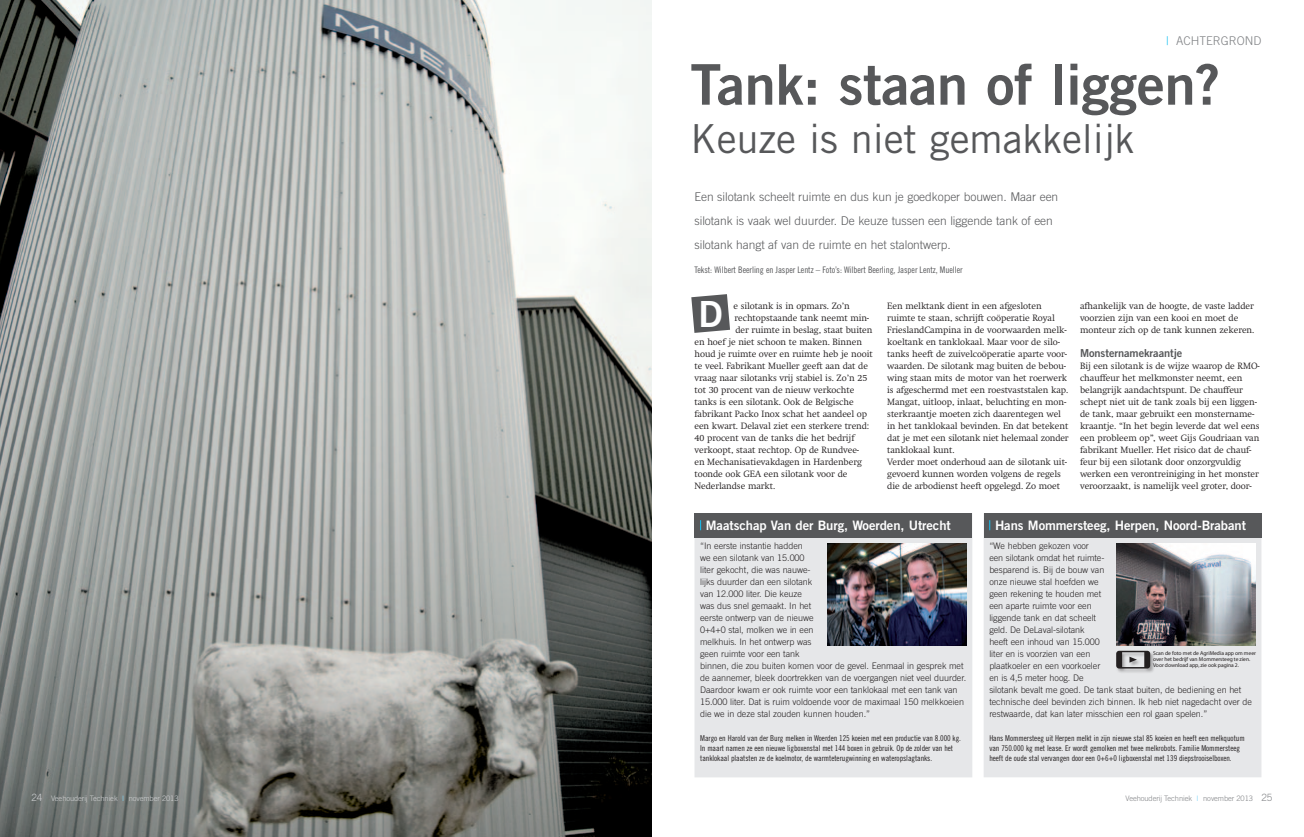
<style>
.page{position:relative;width:1304px;height:837px;background:#fff}
.page>*{position:absolute;margin:0;border:0;box-sizing:border-box;transform-origin:0 0}
.t1{font:56px "Trade Gothic LT Std Bd 2";letter-spacing:-.005em;color:#57585a}
.t2{font:40px "Trade Gothic LT Std";letter-spacing:-.005em;color:#57585a}
.t3{font:36px "Trade Gothic LT Std Bd 2";color:#fff}
.t4{font:13px "Trade Gothic LT Std Bd 2";letter-spacing:-.005em;color:#fff}
.t5{font:300 12px/24px "Trade Gothic LT Std";letter-spacing:-.005em;color:#57585a}
.t6{font:300 12px "Trade Gothic LT Std";color:#808285}
.t7{font:11px "Trade Gothic LT Std Bd 2";letter-spacing:-.005em;color:#57585a}
.t8{font:300 9px/12px "Swift";letter-spacing:-.005em;color:#231f20}
.t9{font:300 9px/12px "Trade Gothic LT Std";letter-spacing:-.005em;color:#231f20}
.t10{font:9px "Trade Gothic LT Std Cn 18";letter-spacing:-.005em;color:#57585a}
.t11{font:8px/10px "Trade Gothic LT Std Cn 18";letter-spacing:-.005em;color:#231f20}
.t12{font:300 7.5px "Trade Gothic LT Std";letter-spacing:-.01em;color:#808285}
.t13{font:300 7.5px "Trade Gothic LT Std";letter-spacing:-.01em;color:#d1d2d4}
.t14{font:5.6px/6px "Myriad Pro";letter-spacing:-.005em;color:#231f20}
.s1{font-size:10px}
.s2{font-weight:400;color:#86d6f7}
.s3{color:#15c0f2}
</style>
<div class="page">
<img style="left:0;top:0;width:652px;height:836px">
<svg style="left:691px;top:294px;width:39px;height:39px;background:#717274"></svg>
<div style="left:694px;top:537px;width:278px;height:240px;background:#e6e7e9"></div>
<div style="left:984px;top:537px;width:277px;height:240px;background:#e6e7e9"></div>
<div style="left:694px;top:513px;width:278px;height:24px;background:#57585a"></div>
<div style="left:984px;top:513px;width:277px;height:24px;background:#57585a"></div>
<img style="left:827px;top:543px;width:140px;height:102px">
<img style="left:1116px;top:543px;width:140px;height:102px">
<div style="left:1115px;top:649px;width:40px;height:24px;background:#231f20;opacity:.35"></div>
<svg style="left:1116px;top:650px;width:34px;height:18px"></svg>
<p class="t13" style="left:31px;top:793px;width:149px"><span class="s1">24</span> Veehouderij Techniek <span class="s2">l</span> november 2013</p>
<h3 class="t6" style="left:1166px;top:33px;width:95px"><span class="s3">|</span> achtergrond</h3>
<h1 class="t1" style="left:690px;top:50px;width:532px">Tank: staan of liggen?</h1>
<h2 class="t2" style="left:690px;top:114px;width:446px">Keuze is niet gemakkelijk</h2>
<h3 class="t5" style="left:694px;top:184px;width:365px">Een silotank scheelt ruimte en dus kun je goedkoper bouwen. Maar een silotank is vaak wel duurder. De keuze tussen een liggende tank of een silotank hangt af van de ruimte en het stalontwerp.</h3>
<p class="t10" style="left:694px;top:264px;width:270px">Tekst: Wilbert Beerling en Jasper Lentz – Foto’s: Wilbert Beerling, Jasper Lentz, Mueller</p>
<h3 class="t3" style="left:699px;top:291px;width:26px">D</h3>
<p class="t8" style="left:733px;top:300px;width:118px">e silotank is in opmars. Zo’n</p>
<p class="t8" style="left:734px;top:312px;width:136px">rechtopstaande tank neemt min-</p>
<p class="t8" style="left:735px;top:324px;width:138px">der ruimte in beslag, staat buiten</p>
<p class="t8" style="left:694px;top:336px;width:169px">en hoef je niet schoon te maken. Binnen</p>
<p class="t8" style="left:694px;top:348px;width:180px">houd je ruimte over en ruimte heb je nooit</p>
<p class="t8" style="left:694px;top:360px;width:175px">te veel. Fabrikant Mueller geeft aan dat de</p>
<p class="t8" style="left:694px;top:372px;width:174px">vraag naar silotanks vrij stabiel is. Zo’n 25</p>
<p class="t8" style="left:694px;top:384px;width:161px">tot 30 procent van de nieuw verkochte</p>
<p class="t8" style="left:694px;top:396px;width:161px">tanks is een silotank. Ook de Belgische</p>
<p class="t8" style="left:694px;top:408px;width:174px">fabrikant Packo Inox schat het aandeel op</p>
<p class="t8" style="left:694px;top:420px;width:176px">een kwart. Delaval ziet een sterkere trend:</p>
<p class="t8" style="left:694px;top:432px;width:162px">40 procent van de tanks die het bedrijf</p>
<p class="t8" style="left:694px;top:444px;width:166px">verkoopt, staat rechtop. Op de Rundvee-</p>
<p class="t8" style="left:694px;top:456px;width:169px">en Mechanisatievakdagen in Hardenberg</p>
<p class="t8" style="left:694px;top:468px;width:154px">toonde ook GEA een silotank voor de</p>
<p class="t8" style="left:694px;top:480px;width:82px">Nederlandse markt.</p>
<p class="t8" style="left:887px;top:300px;width:183px">Een melktank dient in een afgesloten ruimte te staan, schrijft coöperatie Royal FrieslandCampina in de voorwaarden melk&shy;koeltank en tanklokaal. Maar voor de silo&shy;tanks heeft de zuivelcoöperatie aparte voor&shy;waarden. De silotank mag buiten de bebou&shy;wing staan mits de motor van het roerwerk is afgeschermd met een roestvaststalen kap.<br>Mangat, uitloop, inlaat, beluchting en mon&shy;sterkraantje moeten zich daarentegen wel in het tanklokaal bevinden. En dat betekent dat je met een silotank niet helemaal zonder tanklokaal kunt.<br>Verder moet onderhoud aan de silotank uit&shy;gevoerd kunnen worden volgens de regels die de arbodienst heeft opgelegd. Zo moet</p>
<p class="t8" style="left:1080px;top:299px;width:176px">afhankelijk van de hoogte, de vaste ladder voorzien zijn van een kooi en moet de monteur zich op de tank kunnen zekeren.</p>
<p class="t7" style="left:1080px;top:346px;width:104px">Monsternamekraantje</p>
<p class="t8" style="left:1080px;top:360px;width:181px">Bij een silotank is de wijze waarop de RMO&shy;chauffeur het melkmonster neemt, een belangrijk aandachtspunt. De chauffeur schept niet uit de tank zoals bij een liggen&shy;de tank, maar gebruikt een monstername&shy;kraantje. “In het begin leverde dat wel eens een probleem op”, weet Gijs Goudriaan van fabrikant Mueller. Het risico dat de chauf&shy;feur bij een silotank door onzorgvuldig werken een verontreiniging in het monster veroorzaakt, is namelijk veel groter, door-</p>
<h3 class="t4" style="left:706px;top:517px;width:247px">Maatschap Van der Burg, Woerden, Utrecht</h3>
<h3 class="t4" style="left:995px;top:517px;width:253px">Hans Mommersteeg, Herpen, Noord-Brabant</h3>
<p class="t9" style="left:700px;top:539px;width:268px">“In eerste instantie hadden<br>we een silotank van 15.000<br>liter gekocht, die was nauwe-<br>lijks duurder dan een silotank<br>van 12.000 liter. Die keuze<br>was dus snel gemaakt. In het<br>eerste ontwerp van de nieuwe<br>0+4+0 stal, molken we in een<br>melkhuis. In het ontwerp was<br>geen ruimte voor een tank<br>binnen, die zou buiten komen voor de gevel. Eenmaal in gesprek met de aannemer, bleek doortrekken van de voergangen niet veel duurder.<br>Daardoor kwam er ook ruimte voor een tanklokaal met een tank van 15.000 liter. Dat is ruim voldoende voor de maximaal 150 melkkoeien die we in deze stal zouden kunnen houden.”</p>
<p class="t11" style="left:700px;top:733px;width:262px">Margo en Harold van der Burg melken in Woerden 125 koeien met een productie van 8.000 kg.<br>In maart namen ze een nieuwe ligboxenstal met 144 boxen in gebruik. Op de zolder van het tanklokaal plaatsten ze de koelmotor, de warmteterugwinning en wateropslagtanks.</p>
<p class="t9" style="left:989px;top:539px;width:264px">“We hebben gekozen voor<br>een silotank omdat het ruimte-<br>besparend is. Bij de bouw van<br>onze nieuwe stal hoefden we<br>geen rekening te houden met<br>een aparte ruimte voor een<br>liggende tank en dat scheelt<br>geld. De DeLaval-silotank<br>heeft een inhoud van 15.000<br>liter en is voorzien van een<br>plaatkoeler en een voorkoeler<br>en is 4,5 meter hoog. De<br>silotank bevalt me goed. De tank staat buiten, de bediening en het technische deel bevinden zich binnen. Ik heb niet nagedacht over de restwaarde, dat kan later misschien een rol gaan spelen.”</p>
<p class="t11" style="left:989px;top:733px;width:257px">Hans Mommersteeg uit Herpen melkt in zijn nieuwe stal 85 koeien en heeft een melkquotum van 750.000 kg met lease. Er wordt gemolken met twee melkrobots. Familie Mommersteeg heeft de oude stal vervangen door een 0+6+0 ligboxenstal met 139 diepstrooiselboxen.</p>
<p class="t14" style="left:1153px;top:650px;width:104px">Scan de foto met de AgriMedia app om meer over het bedrijf van Mommersteeg te zien.<br>Voor download app, zie ook pagina 2.</p>
<p class="t12" style="left:1125px;top:793px;width:149px">Veehouderij Techniek <span class="s2">l</span> november 2013 <span class="s1">25</span></p>
</div>
